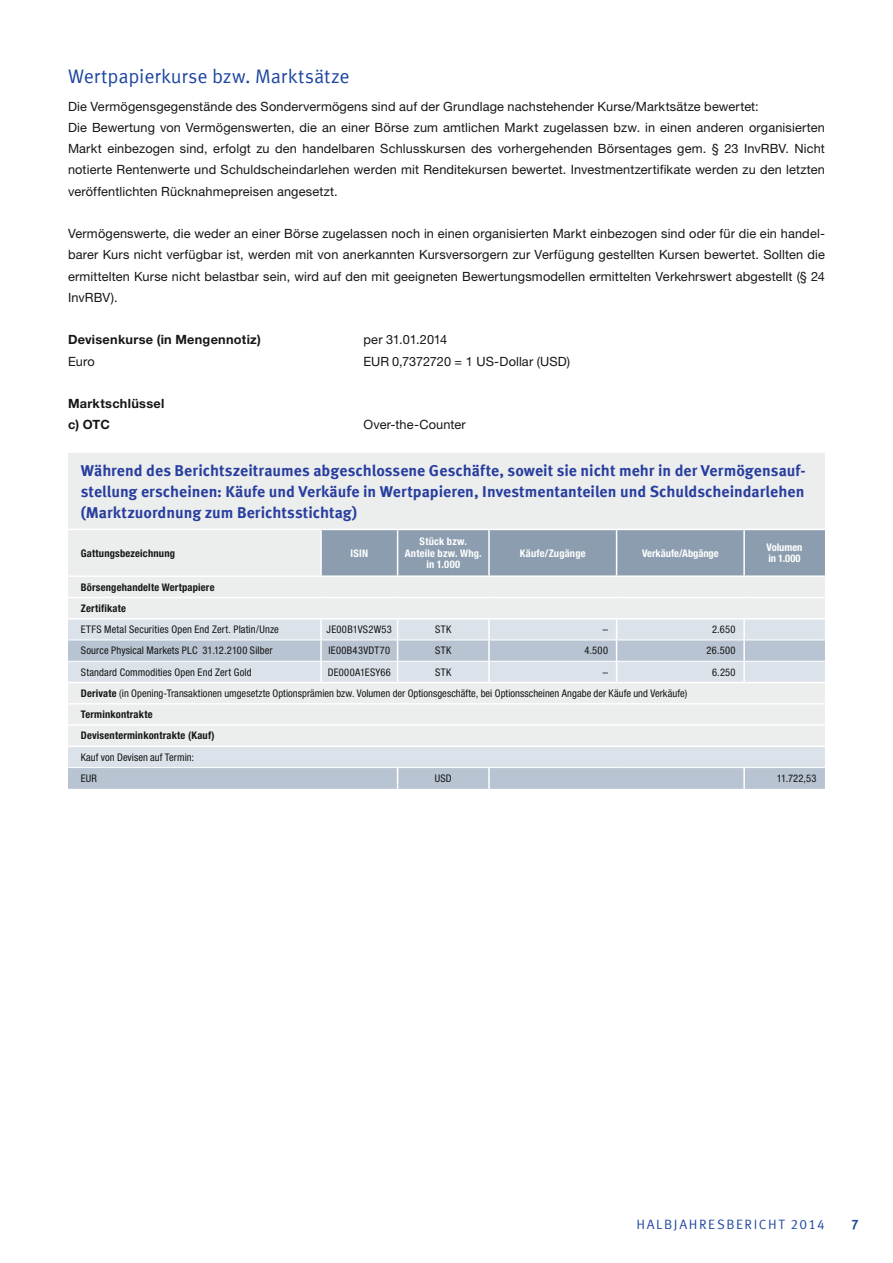
<style>
.page{position:relative;width:893px;height:1263px;background:#fff}
.page>*{position:absolute;margin:0;border:0;box-sizing:border-box;transform-origin:0 0}
.t1{font:19.5px "Meta Offc Pro Norm";letter-spacing:-.005em;color:#1e46a1}
.t2{font:700 15.75px/21.3px "Meta Offc Pro";color:#273e9f;text-align:justify}
.t3{font:13.5px "Meta Offc Pro Norm";letter-spacing:.115em;color:#1e46a1}
.t4{font:700 13.5px "Meta Offc Pro";color:#1e46a1}
.t5{font:12.75px/21.3px "Helvetica Neue LTW1 G";letter-spacing:.01em;color:#151616}
.t6{font:700 12.75px/21.3px "Helvetica Neue LTW1 G";letter-spacing:.02em;color:#151616}
.t7{font:12.75px "Helvetica Neue LTW1 G";letter-spacing:-.015em;color:#151616}
.t8{font:condensed 10.5px/21.3px "Helvetica Neue LTW1 G";letter-spacing:.01em;color:#151616}
.t9{font:700 condensed 10.5px/11.7px "Helvetica Neue LTW1 G";letter-spacing:.015em;color:#fff;text-align:center}
.t10{font:700 condensed 10.5px/21.3px "Helvetica Neue LTW1 G";letter-spacing:.02em;color:#151616}
.t11{font:condensed 10.5px "Helvetica Neue LTW1 G";letter-spacing:.03em;color:#151616}
.t12{font:condensed 10.5px "Helvetica Neue LTW1 G";letter-spacing:.035em;color:#151616}
.s1{font-weight:700}
</style>
<div class="page">
<div style="left:68px;top:453px;width:757px;height:165px;background:#eceded"></div>
<div style="left:322px;top:530px;width:503px;height:45px;background:#8b9daf"></div>
<svg style="left:68px;top:619px;width:757px;height:21px;background:#dde3ea"></svg>
<svg style="left:68px;top:641px;width:757px;height:148px;background:#d5dbe3"></svg>
<div style="left:68px;top:704px;width:757px;height:21px;background:#eceded"></div>
<hr style="left:68px;top:529px;width:253px;height:1px;background:#fff">
<hr style="left:321px;top:529px;width:77px;height:1px;background:#fff">
<hr style="left:320px;top:530px;width:2px;height:45px;background:#fff">
<hr style="left:398px;top:529px;width:91px;height:1px;background:#fff">
<hr style="left:397px;top:530px;width:1px;height:45px;background:#fff">
<hr style="left:489px;top:529px;width:128px;height:1px;background:#fff">
<hr style="left:488px;top:530px;width:2px;height:45px;background:#fff">
<hr style="left:617px;top:529px;width:127px;height:1px;background:#fff">
<hr style="left:616px;top:530px;width:1px;height:45px;background:#fff">
<hr style="left:744px;top:529px;width:81px;height:1px;background:#fff">
<hr style="left:743px;top:530px;width:2px;height:45px;background:#fff">
<hr style="left:68px;top:575px;width:253px;height:2px;background:#fff">
<hr style="left:321px;top:575px;width:77px;height:2px;background:#fff">
<hr style="left:398px;top:575px;width:91px;height:2px;background:#fff">
<hr style="left:489px;top:575px;width:128px;height:2px;background:#fff">
<hr style="left:617px;top:575px;width:127px;height:2px;background:#fff">
<hr style="left:744px;top:575px;width:81px;height:2px;background:#fff">
<hr style="left:68px;top:597px;width:253px;height:1px;background:#fff">
<hr style="left:321px;top:597px;width:77px;height:1px;background:#fff">
<hr style="left:398px;top:597px;width:91px;height:1px;background:#fff">
<hr style="left:489px;top:597px;width:128px;height:1px;background:#fff">
<hr style="left:617px;top:597px;width:127px;height:1px;background:#fff">
<hr style="left:744px;top:597px;width:81px;height:1px;background:#fff">
<hr style="left:320px;top:619px;width:2px;height:21px;background:#fff">
<hr style="left:488px;top:619px;width:2px;height:21px;background:#fff">
<hr style="left:743px;top:619px;width:2px;height:21px;background:#fff">
<hr style="left:320px;top:640px;width:2px;height:21px;background:#fff">
<hr style="left:488px;top:640px;width:2px;height:21px;background:#fff">
<hr style="left:743px;top:640px;width:2px;height:21px;background:#fff">
<hr style="left:320px;top:662px;width:2px;height:20px;background:#fff">
<svg style="left:397px;top:619px;width:1px;height:63px"></svg>
<hr style="left:488px;top:662px;width:2px;height:20px;background:#fff">
<svg style="left:616px;top:619px;width:1px;height:63px"></svg>
<hr style="left:743px;top:662px;width:2px;height:20px;background:#fff">
<svg style="left:397px;top:768px;width:1px;height:21px"></svg>
<hr style="left:488px;top:768px;width:2px;height:21px;background:#fff">
<hr style="left:743px;top:768px;width:2px;height:21px;background:#fff">
<hr style="left:321px;top:640px;width:77px;height:1px;background:#fff">
<hr style="left:489px;top:640px;width:128px;height:1px;background:#fff">
<hr style="left:68px;top:661px;width:253px;height:1px;background:#fff">
<hr style="left:321px;top:661px;width:77px;height:1px;background:#fff">
<hr style="left:398px;top:661px;width:91px;height:1px;background:#fff">
<hr style="left:489px;top:661px;width:128px;height:1px;background:#fff">
<hr style="left:617px;top:661px;width:127px;height:1px;background:#fff">
<hr style="left:744px;top:661px;width:81px;height:1px;background:#fff">
<hr style="left:68px;top:767px;width:253px;height:1px;background:#fff">
<hr style="left:321px;top:767px;width:77px;height:1px;background:#fff">
<hr style="left:398px;top:767px;width:91px;height:1px;background:#fff">
<hr style="left:489px;top:767px;width:128px;height:1px;background:#fff">
<hr style="left:617px;top:767px;width:127px;height:1px;background:#fff">
<hr style="left:744px;top:767px;width:81px;height:1px;background:#fff">
<hr style="left:68px;top:724px;width:253px;height:2px;background:#fff">
<hr style="left:321px;top:724px;width:77px;height:2px;background:#fff">
<hr style="left:398px;top:724px;width:91px;height:2px;background:#fff">
<hr style="left:489px;top:724px;width:128px;height:2px;background:#fff">
<hr style="left:617px;top:724px;width:127px;height:2px;background:#fff">
<hr style="left:744px;top:724px;width:81px;height:2px;background:#fff">
<hr style="left:68px;top:745px;width:253px;height:2px;background:#fff">
<hr style="left:321px;top:745px;width:77px;height:2px;background:#fff">
<hr style="left:398px;top:745px;width:91px;height:2px;background:#fff">
<hr style="left:489px;top:745px;width:128px;height:2px;background:#fff">
<hr style="left:617px;top:745px;width:127px;height:2px;background:#fff">
<hr style="left:744px;top:745px;width:81px;height:2px;background:#fff">
<hr style="left:68px;top:682px;width:253px;height:1px;background:#fff">
<hr style="left:321px;top:682px;width:77px;height:1px;background:#fff">
<hr style="left:398px;top:682px;width:91px;height:1px;background:#fff">
<hr style="left:489px;top:682px;width:128px;height:1px;background:#fff">
<hr style="left:617px;top:682px;width:127px;height:1px;background:#fff">
<hr style="left:744px;top:682px;width:81px;height:1px;background:#fff">
<hr style="left:68px;top:703px;width:253px;height:1px;background:#fff">
<hr style="left:321px;top:703px;width:77px;height:1px;background:#fff">
<hr style="left:398px;top:703px;width:91px;height:1px;background:#fff">
<hr style="left:489px;top:703px;width:128px;height:1px;background:#fff">
<hr style="left:617px;top:703px;width:127px;height:1px;background:#fff">
<hr style="left:744px;top:703px;width:81px;height:1px;background:#fff">
<h1 class="t1" style="left:68px;top:61px;width:283px">Wertpapierkurse bzw. Marktsätze</h1>
<p class="t5" style="left:68px;top:95px;width:758px">Die Vermögensgegenstände des Sondervermögens sind auf der Grundlage nachstehender Kurse/Marktsätze bewertet:<br>Die Bewertung von Vermögenswerten, die an einer Börse zum amtlichen Markt zugelassen bzw. in einen anderen organisierten Markt einbezogen sind, erfolgt zu den handelbaren Schlusskursen des vorhergehenden Börsentages gem. § 23 InvRBV. Nicht notierte Rentenwerte und Schuldscheindarlehen werden mit Renditekursen bewertet. Investmentzertifikate werden zu den letzten veröffentlichten Rücknahmepreisen angesetzt.</p>
<p class="t5" style="left:68px;top:223px;width:758px;text-align:justify">Vermögenswerte, die weder an einer Börse zugelassen noch in einen organisierten Markt einbezogen sind oder für die ein handel&shy;barer Kurs nicht verfügbar ist, werden mit von anerkannten Kursversorgern zur Verfügung gestellten Kursen bewertet. Sollten die ermittelten Kurse nicht belastbar sein, wird auf den mit geeigneten Bewertungsmodellen ermittelten Verkehrswert abgestellt (§ 24<br>InvRBV).</p>
<p class="t6" style="left:68px;top:329px;width:194px">Devisenkurse (in Mengennotiz)</p>
<p class="t7" style="left:364px;top:332px;width:85px">per 31.01.2014</p>
<p class="t5" style="left:68px;top:350px;width:28px">Euro</p>
<p class="t5" style="left:364px;top:350px;width:208px">EUR 0,7372720 = 1 US-Dollar (USD)</p>
<p class="t6" style="left:68px;top:393px;width:98px">Marktschlüssel c) OTC</p>
<p class="t5" style="left:364px;top:414px;width:104px">Over-the-Counter</p>
<p class="t2" style="left:81px;top:459px;width:726px">Während des Berichtszeitraumes abgeschlossene Geschäfte, soweit sie nicht mehr in der Vermögensauf&shy;stellung erscheinen: Käufe und Verkäufe in Wertpapieren, Investmentanteilen und Schuldscheindarlehen (Marktzuordnung zum Berichtsstichtag)</p>
<p class="t10" style="left:81px;top:542px;width:96px">Gattungsbezeichnung</p>
<p class="t9" style="left:351px;top:547px;width:19px">ISIN</p>
<p class="t9" style="left:405px;top:535px;width:78px">Stück bzw.<br>Anteile bzw. Whg. in 1.000</p>
<p class="t9" style="left:520px;top:547px;width:67px">Käufe/Zugänge</p>
<p class="t9" style="left:642px;top:547px;width:78px">Verkäufe/Abgänge</p>
<p class="t9" style="left:766px;top:541px;width:37px;text-align:left">Volumen in 1.000</p>
<p class="t10" style="left:81px;top:576px;width:135px">Börsengehandelte Wertpapiere<br>Zertifikate</p>
<p class="t8" style="left:81px;top:619px;width:200px">ETFS Metal Securities Open End Zert. Platin/Unze</p>
<p class="t11" style="left:327px;top:623px;width:67px">JE00B1VS2W53</p>
<p class="t8" style="left:435px;top:619px;width:18px">STK</p>
<p class="t8" style="left:603px;top:619px;width:7px">–</p>
<p class="t8" style="left:712px;top:619px;width:25px">2.650</p>
<p class="t8" style="left:81px;top:640px;width:193px">Source Physical Markets PLC 31.12.2100 Silber</p>
<p class="t12" style="left:328px;top:644px;width:63px">IE00B43VDT70</p>
<p class="t8" style="left:435px;top:640px;width:18px">STK</p>
<p class="t8" style="left:584px;top:640px;width:25px">4.500</p>
<p class="t8" style="left:707px;top:640px;width:31px">26.500</p>
<p class="t8" style="left:81px;top:661px;width:172px">Standard Commodities Open End Zert Gold</p>
<p class="t8" style="left:328px;top:661px;width:65px">DE000A1ESY66</p>
<p class="t8" style="left:435px;top:661px;width:18px">STK</p>
<p class="t8" style="left:603px;top:661px;width:7px">–</p>
<p class="t8" style="left:712px;top:661px;width:25px">6.250</p>
<p class="t8" style="left:81px;top:683px;width:608px"><span class="s1">Derivate</span> (in Opening-Transaktionen umgesetzte Optionsprämien bzw. Volumen der Optionsgeschäfte, bei Optionsscheinen Angabe der Käufe und Verkäufe)<br><span class="s1">Terminkontrakte<br>Devisenterminkontrakte (Kauf)</span></p>
<p class="t8" style="left:81px;top:746px;width:115px">Kauf von Devisen auf Termin:<br>EUR</p>
<p class="t8" style="left:435px;top:768px;width:18px">USD</p>
<p class="t8" style="left:777px;top:768px;width:41px">11.722,53</p>
<p class="t3" style="left:636px;top:1214px;width:190px">HALBJAHRESBERICHT 2014</p>
<p class="t4" style="left:851px;top:1214px;width:9px">7</p>
</div>
